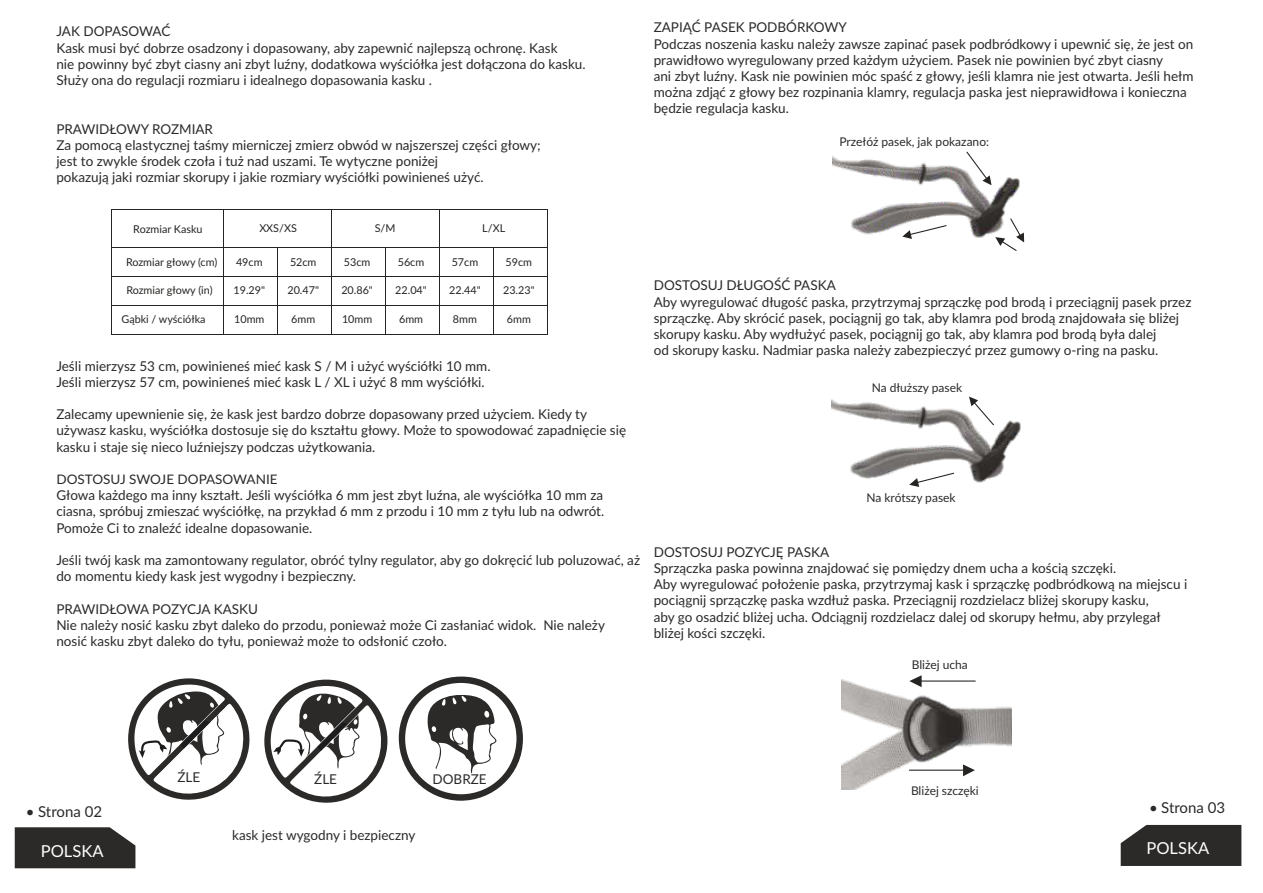
<style>
.page{position:relative;width:1263px;height:893px;background:#fff}
.page>*{position:absolute;margin:0;border:0;box-sizing:border-box;transform-origin:0 0}
.t1{font:16.5px "Lato";color:#fefefe}
.t2{font:15px "Lato";color:#2b2a29}
.t3{font:13.5px/16.2px "Lato";color:#2b2a29}
.t4{font:13.05px "Lato";color:#2b2a29}
.t5{font:12px "Lato";color:#2b2a29}
.t6{font:10.8px "Lato";color:#252422}
</style>
<div class="page">
<img style="left:842px;top:679px;width:170px;height:111px">
<hr style="left:909px;top:770px;width:54px;height:1px;background:#252422">
<svg style="left:963px;top:764px;width:12px;height:12px"></svg>
<hr style="left:921px;top:680px;width:54px;height:2px;background:#252422">
<svg style="left:909px;top:675px;width:13px;height:12px"></svg>
<img style="left:832px;top:155px;width:188px;height:83px">
<svg style="left:965px;top:151px;width:26px;height:34px"></svg>
<svg style="left:902px;top:224px;width:45px;height:15px"></svg>
<svg style="left:995px;top:217px;width:29px;height:34px"></svg>
<img style="left:831px;top:396px;width:190px;height:87px">
<svg style="left:909px;top:472px;width:46px;height:15px"></svg>
<svg style="left:969px;top:397px;width:26px;height:29px"></svg>
<div style="left:1121px;top:825px;width:120px;height:41px;background:#2b2a29"></div>
<hr style="left:112px;top:209px;width:111px;height:1px;background:#252422">
<hr style="left:224px;top:209px;width:107px;height:1px;background:#252422">
<hr style="left:332px;top:209px;width:107px;height:1px;background:#252422">
<hr style="left:440px;top:209px;width:107px;height:1px;background:#252422">
<hr style="left:112px;top:247px;width:111px;height:1px;background:#252422">
<hr style="left:224px;top:247px;width:53px;height:1px;background:#252422">
<hr style="left:278px;top:247px;width:53px;height:1px;background:#252422">
<hr style="left:332px;top:247px;width:53px;height:1px;background:#252422">
<hr style="left:386px;top:247px;width:53px;height:1px;background:#252422">
<hr style="left:440px;top:247px;width:53px;height:1px;background:#252422">
<hr style="left:494px;top:247px;width:53px;height:1px;background:#252422">
<hr style="left:112px;top:276px;width:111px;height:1px;background:#252422">
<hr style="left:224px;top:276px;width:53px;height:1px;background:#252422">
<hr style="left:278px;top:276px;width:53px;height:1px;background:#252422">
<hr style="left:332px;top:276px;width:53px;height:1px;background:#252422">
<hr style="left:386px;top:276px;width:53px;height:1px;background:#252422">
<hr style="left:440px;top:276px;width:53px;height:1px;background:#252422">
<hr style="left:494px;top:276px;width:53px;height:1px;background:#252422">
<hr style="left:112px;top:305px;width:111px;height:1px;background:#252422">
<hr style="left:224px;top:305px;width:53px;height:1px;background:#252422">
<hr style="left:278px;top:305px;width:53px;height:1px;background:#252422">
<hr style="left:332px;top:305px;width:53px;height:1px;background:#252422">
<hr style="left:386px;top:305px;width:53px;height:1px;background:#252422">
<hr style="left:440px;top:305px;width:53px;height:1px;background:#252422">
<hr style="left:494px;top:305px;width:53px;height:1px;background:#252422">
<svg style="left:111px;top:209px;width:1px;height:126px"></svg>
<hr style="left:112px;top:334px;width:111px;height:1px;background:#252422">
<svg style="left:223px;top:209px;width:1px;height:126px"></svg>
<hr style="left:224px;top:334px;width:53px;height:1px;background:#252422">
<svg style="left:277px;top:247px;width:1px;height:88px"></svg>
<hr style="left:278px;top:334px;width:53px;height:1px;background:#252422">
<svg style="left:331px;top:209px;width:1px;height:126px"></svg>
<hr style="left:332px;top:334px;width:53px;height:1px;background:#252422">
<svg style="left:385px;top:247px;width:1px;height:88px"></svg>
<hr style="left:386px;top:334px;width:53px;height:1px;background:#252422">
<svg style="left:439px;top:209px;width:1px;height:126px"></svg>
<hr style="left:440px;top:334px;width:53px;height:1px;background:#252422">
<svg style="left:493px;top:247px;width:1px;height:88px"></svg>
<hr style="left:494px;top:334px;width:53px;height:1px;background:#252422">
<svg style="left:547px;top:209px;width:1px;height:126px"></svg>
<div style="left:15px;top:827px;width:120px;height:41px;background:#2b2a29"></div>
<svg style="left:264px;top:679px;width:124px;height:124px"></svg>
<svg style="left:128px;top:678px;width:122px;height:122px"></svg>
<svg style="left:399px;top:676px;width:124px;height:125px"></svg>
<p class="t3" style="left:56px;top:24px;width:531px">JAK DOPASOWAĆ<br>Kask musi być dobrze osadzony i dopasowany, aby zapewnić najlepszą ochronę. Kask<br>nie powinny być zbyt ciasny ani zbyt luźny, dodatkowa wyściółka jest dołączona do kasku.<br>Służy ona do regulacji rozmiaru i idealnego dopasowania kasku .</p>
<p class="t3" style="left:56px;top:121px;width:486px">PRAWIDŁOWY ROZMIAR<br>Za pomocą elastycznej taśmy mierniczej zmierz obwód w najszerszej części głowy; jest to zwykle środek czoła i tuż nad uszami. Te wytyczne poniżej<br>pokazują jaki rozmiar skorupy i jakie rozmiary wyściółki powinieneś użyć.</p>
<p class="t3" style="left:654px;top:20px;width:541px">ZAPIĄĆ PASEK PODBÓRKOWY<br>Podczas noszenia kasku należy zawsze zapinać pasek podbródkowy i upewnić się, że jest on prawidłowo wyregulowany przed każdym użyciem. Pasek nie powinien być zbyt ciasny<br>ani zbyt luźny. Kask nie powinien móc spaść z głowy, jeśli klamra nie jest otwarta. Jeśli hełm można zdjąć z głowy bez rozpinania klamry, regulacja paska jest nieprawidłowa i konieczna będzie regulacja kasku.</p>
<p class="t5" style="left:839px;top:136px;width:151px">Przełóż pasek, jak pokazano:</p>
<p class="t6" style="left:133px;top:224px;width:71px">Rozmiar Kasku</p>
<p class="t6" style="left:259px;top:224px;width:39px">XXS/XS</p>
<p class="t6" style="left:375px;top:224px;width:22px">S/M</p>
<p class="t6" style="left:482px;top:224px;width:24px">L/XL</p>
<p class="t6" style="left:126px;top:257px;width:93px">Rozmiar głowy (cm)</p>
<p class="t6" style="left:236px;top:257px;width:28px">49cm</p>
<p class="t6" style="left:290px;top:257px;width:28px">52cm</p>
<p class="t6" style="left:344px;top:257px;width:28px">53cm</p>
<p class="t6" style="left:398px;top:257px;width:28px">56cm</p>
<p class="t6" style="left:452px;top:257px;width:28px">57cm</p>
<p class="t6" style="left:506px;top:257px;width:28px">59cm</p>
<p class="t6" style="left:126px;top:285px;width:88px">Rozmiar głowy (in)</p>
<p class="t6" style="left:234px;top:286px;width:33px">19.29"</p>
<p class="t6" style="left:287px;top:286px;width:33px">20.47"</p>
<p class="t6" style="left:341px;top:286px;width:33px">20.86"</p>
<p class="t6" style="left:395px;top:286px;width:33px">22.04"</p>
<p class="t6" style="left:449px;top:286px;width:33px">22.44"</p>
<p class="t6" style="left:503px;top:286px;width:33px">23.23"</p>
<p class="t6" style="left:121px;top:314px;width:86px">Gąbki / wyściółka</p>
<p class="t6" style="left:234px;top:314px;width:32px">10mm</p>
<p class="t6" style="left:291px;top:314px;width:25px">6mm</p>
<p class="t6" style="left:342px;top:314px;width:32px">10mm</p>
<p class="t6" style="left:399px;top:314px;width:25px">6mm</p>
<p class="t6" style="left:453px;top:314px;width:25px">8mm</p>
<p class="t6" style="left:507px;top:314px;width:25px">6mm</p>
<p class="t3" style="left:56px;top:358px;width:436px">Jeśli mierzysz 53 cm, powinieneś mieć kask S / M i użyć wyściółki 10 mm.<br>Jeśli mierzysz 57 cm, powinieneś mieć kask L / XL i użyć 8 mm wyściółki.</p>
<p class="t3" style="left:56px;top:407px;width:571px">Zalecamy upewnienie się, że kask jest bardzo dobrze dopasowany przed użyciem. Kiedy ty używasz kasku, wyściółka dostosuje się do kształtu głowy. Może to spowodować zapadnięcie się kasku i staje się nieco luźniejszy podczas użytkowania.</p>
<p class="t4" style="left:56px;top:473px;width:223px">DOSTOSUJ SWOJE DOPASOWANIE</p>
<p class="t3" style="left:56px;top:488px;width:549px;text-align:justify">Głowa każdego ma inny kształt. Jeśli wyściółka 6 mm jest zbyt luźna, ale wyściółka 10 mm za ciasna, spróbuj zmieszać wyściółkę, na przykład 6 mm z przodu i 10 mm z tyłu lub na odwrót.<br>Pomoże Ci to znaleźć idealne dopasowanie.</p>
<p class="t3" style="left:56px;top:553px;width:585px">Jeśli twój kask ma zamontowany regulator, obróć tylny regulator, aby go dokręcić lub poluzować, aż do momentu kiedy kask jest wygodny i bezpieczny.</p>
<p class="t3" style="left:56px;top:601px;width:550px">PRAWIDŁOWA POZYCJA KASKU<br>Nie należy nosić kasku zbyt daleko do przodu, ponieważ może Ci zasłaniać widok. Nie należy nosić kasku zbyt daleko do tyłu, ponieważ może to odsłonić czoło.</p>
<p class="t3" style="left:654px;top:278px;width:539px">DOSTOSUJ DŁUGOŚĆ PASKA<br>Aby wyregulować długość paska, przytrzymaj sprzączkę pod brodą i przeciągnij pasek przez sprzączkę. Aby skrócić pasek, pociągnij go tak, aby klamra pod brodą znajdowała się bliżej skorupy kasku. Aby wydłużyć pasek, pociągnij go tak, aby klamra pod brodą była dalej<br>od skorupy kasku. Nadmiar paska należy zabezpieczyć przez gumowy o-ring na pasku.</p>
<p class="t5" style="left:872px;top:383px;width:92px">Na dłuższy pasek</p>
<p class="t5" style="left:866px;top:492px;width:91px">Na krótszy pasek</p>
<p class="t3" style="left:654px;top:544px;width:535px">DOSTOSUJ POZYCJĘ PASKA<br>Sprzączka paska powinna znajdować się pomiędzy dnem ucha a kością szczęki.<br>Aby wyregulować położenie paska, przytrzymaj kask i sprzączkę podbródkową na miejscu i pociągnij sprzączkę paska wzdłuż paska. Przeciągnij rozdzielacz bliżej skorupy kasku,<br>aby go osadzić bliżej ucha. Odciągnij rozdzielacz dalej od skorupy hełmu, aby przylegał bliżej kości szczęki.</p>
<p class="t5" style="left:912px;top:659px;width:58px">Bliżej ucha</p>
<p class="t2" style="left:26px;top:804px;width:78px">• Strona 02</p>
<p class="t1" style="left:41px;top:843px;width:64px">POLSKA</p>
<p class="t3" style="left:177px;top:770px;width:24px">ŹLE</p>
<p class="t3" style="left:314px;top:772px;width:24px">ŹLE</p>
<p class="t3" style="left:433px;top:772px;width:56px">DOBRZE</p>
<p class="t3" style="left:232px;top:827px;width:185px">kask jest wygodny i bezpieczny</p>
<p class="t5" style="left:911px;top:785px;width:69px">Bliżej szczęki</p>
<p class="t2" style="left:1149px;top:801px;width:77px">• Strona 03</p>
<p class="t1" style="left:1146px;top:841px;width:64px">POLSKA</p>
</div>
